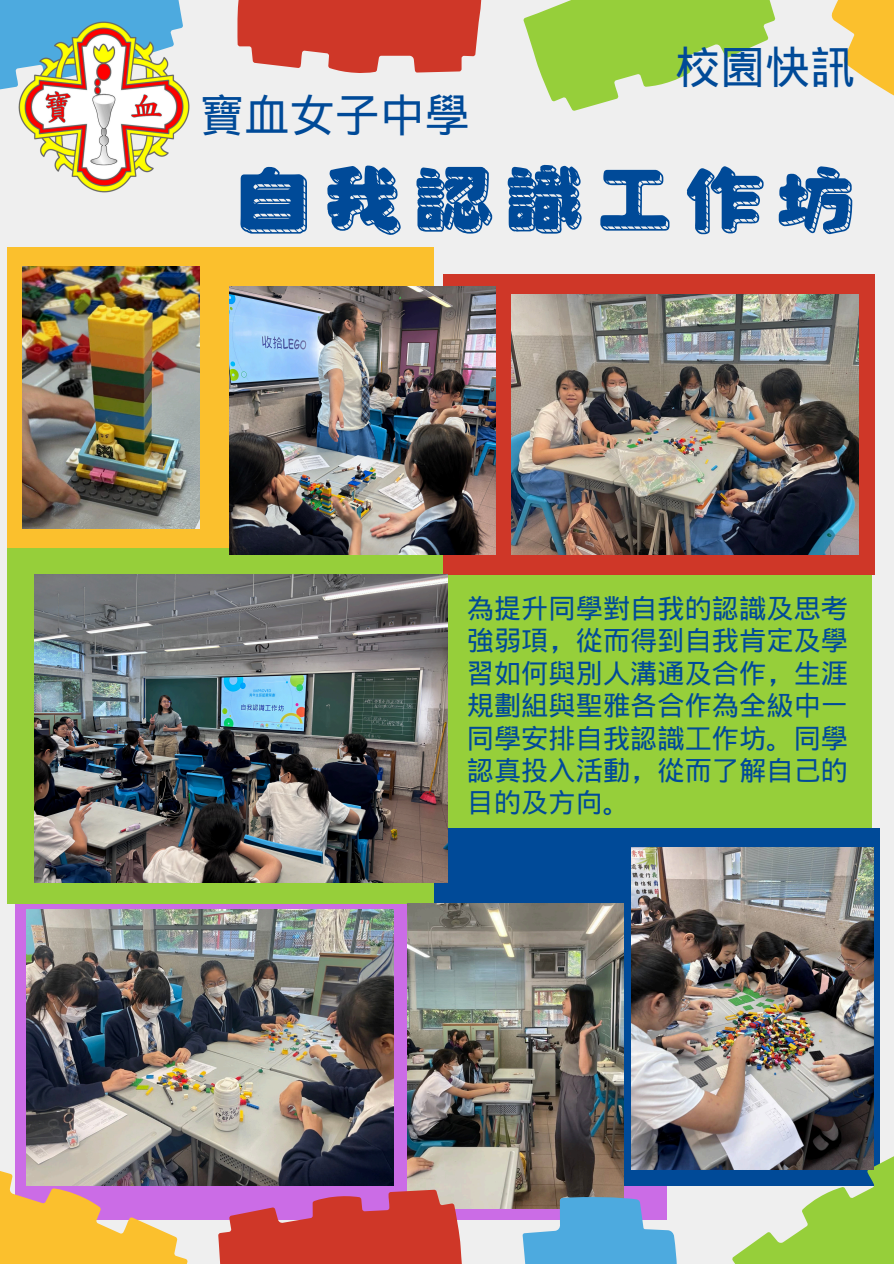
<style>
.page{position:relative;width:894px;height:1264px;background:#fff}
.page>*{position:absolute;margin:0;border:0;box-sizing:border-box;transform-origin:0 0}
.t1{font:84px "Canva Poster";color:#004a98}
.t2{font:45px "Wen Quan Yi Micro Hei";color:#004a98}
.t3{font:27.3px/32.4px "Wen Quan Yi Micro Hei";color:#004a98;text-align:justify}
</style>
<div class="page">
<div style="left:0;top:0;width:893px;height:1263px;background:#efefef"></div>
<div style="left:15px;top:892px;width:652px;height:328px;background:#cb6ce6"></div>
<div style="left:8px;top:513px;width:864px;height:390px;background:#96cf3a"></div>
<div style="left:433px;top:828px;width:446px;height:357px;background:#004a98"></div>
<div style="left:443px;top:274px;width:431px;height:300px;background:#cf3728"></div>
<div style="left:8px;top:247px;width:426px;height:300px;background:#fbc02d"></div>
<svg style="left:523px;top:0;width:253px;height:111px"></svg>
<svg style="left:713px;top:1130px;width:180px;height:133px"></svg>
<svg style="left:0;top:1152px;width:197px;height:111px"></svg>
<div style="left:0;top:0;width:182px;height:90px;background:#4daadf"></div>
<svg style="left:237px;top:0;width:244px;height:73px;background:#d35245"></svg>
<img style="left:407px;top:903px;width:216px;height:305px">
<svg style="left:208px;top:1176px;width:261px;height:87px"></svg>
<svg style="left:831px;top:0;width:62px;height:95px"></svg>
<svg style="left:522px;top:1196px;width:155px;height:67px"></svg>
<img style="left:15px;top:20px;width:175px;height:173px">
<img style="left:22px;top:266px;width:177px;height:262px">
<img style="left:511px;top:294px;width:347px;height:260px">
<img style="left:35px;top:574px;width:412px;height:308px">
<img style="left:631px;top:847px;width:242px;height:322px">
<img style="left:27px;top:909px;width:366px;height:276px">
<img style="left:229px;top:286px;width:266px;height:268px">
<p class="t2" style="left:675px;top:41px;width:181px">校園快訊</p>
<p class="t2" style="left:199px;top:89px;width:271px">寶血女子中學</p>
<p class="t1" style="left:228px;top:135px;width:633px">自我認識工作坊</p>
<p class="t3" style="left:466px;top:592px;width:382px">為提升同學對自我的認識及思考強弱項，從而得到自我肯定及學習如何與別人溝通及合作，生涯規劃組與聖雅各合作為全級中一同學安排自我認識工作坊。同學認真投入活動，從而了解自己的目的及方向。</p>
</div>
